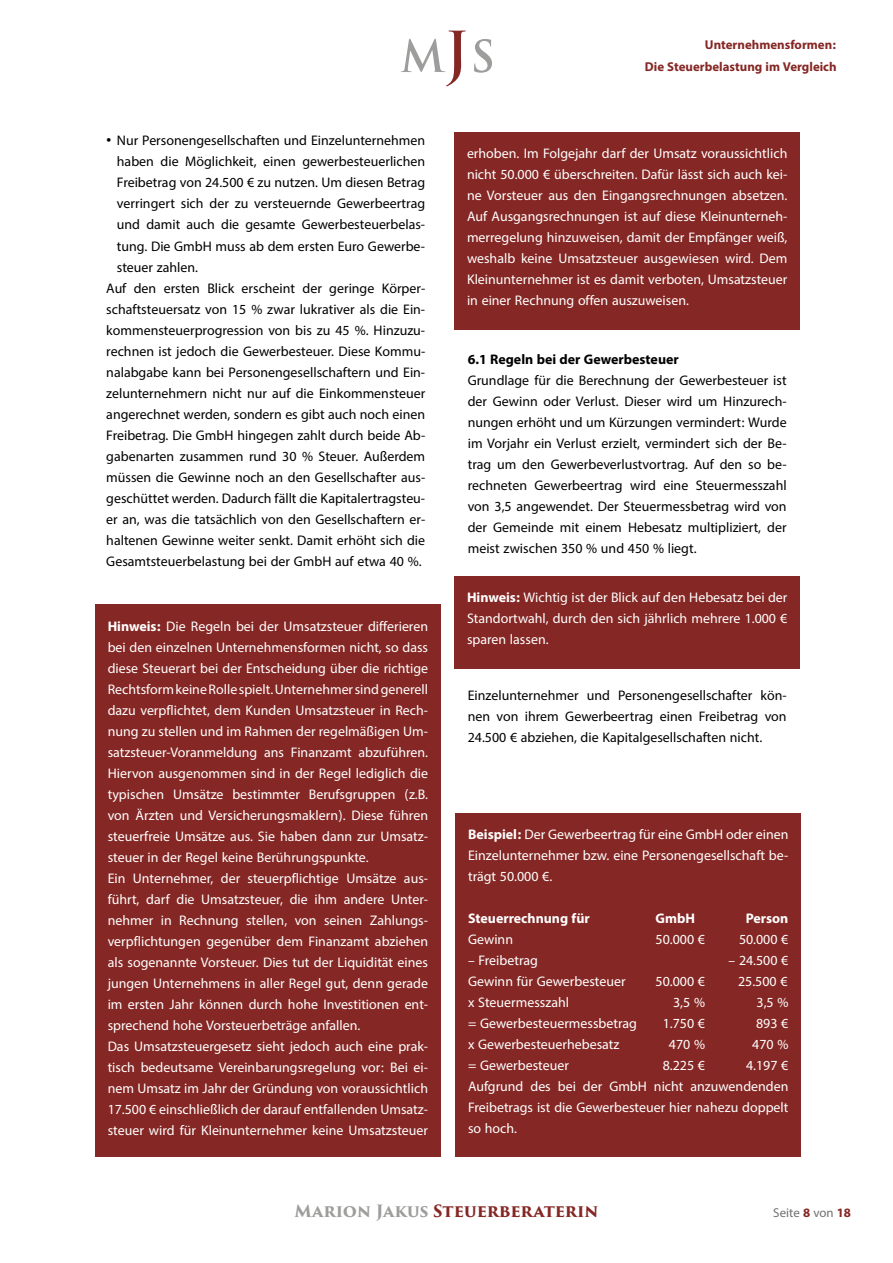
<style>
.page{position:relative;width:893px;height:1263px;background:#fff}
.page>*{position:absolute;margin:0;border:0;box-sizing:border-box;transform-origin:0 0}
.t1{font:19.5px/21px "Myriad Arabic";color:#fff;text-align:justify}
.t2{font:19.5px/21px "Myriad Arabic";color:#000;text-align:justify}
.t3{font:700 19.5px "Myriad Arabic";color:#000}
.t4{font:700 19.5px "Myriad Arabic";color:#fff}
.t5{font:700 18px/21.6px "Myriad Arabic";color:#852724;text-align:right}
.t6{font:18px "Myriad Arabic";color:#706f6f}
.t7{font:700 16.5px "Trajan Pro 3";letter-spacing:-.01em;color:#852724}
.s1{font-family:"Neutra Text"}
.s2{font-weight:700}
.s3{color:#9d9d9c}
.s4{font-weight:700;color:#852724}
</style>
<div class="page">
<svg style="left:401px;top:31px;width:65px;height:55px"></svg>
<svg style="left:474px;top:39px;width:18px;height:34px"></svg>
<div style="left:95px;top:604px;width:346px;height:553px;background:#852724"></div>
<div style="left:454px;top:132px;width:346px;height:198px;background:#852724"></div>
<div style="left:454px;top:576px;width:346px;height:92px;background:#852724"></div>
<div style="left:455px;top:813px;width:346px;height:344px;background:#852724"></div>
<p class="t2" style="left:106px;top:130px;width:320px"><span class="s1">•</span> Nur Personengesellschaften und Einzelunternehmen</p>
<p class="t2" style="left:117px;top:151px;width:310px">haben die Möglichkeit, einen gewerbesteuerlichen</p>
<p class="t2" style="left:117px;top:172px;width:310px">Freibetrag von 24.500 € zu nutzen. Um diesen Betrag</p>
<p class="t2" style="left:117px;top:193px;width:310px">verringert sich der zu versteuernde Gewerbeertrag</p>
<p class="t2" style="left:117px;top:214px;width:310px">und damit auch die gesamte Gewerbesteuerbelas-</p>
<p class="t2" style="left:117px;top:235px;width:310px">tung. Die GmbH muss ab dem ersten Euro Gewerbe-</p>
<p class="t2" style="left:117px;top:256px;width:83px">steuer zahlen.</p>
<p class="t2" style="left:106px;top:277px;width:320px">Auf den ersten Blick erscheint der geringe Körper-</p>
<p class="t2" style="left:106px;top:298px;width:320px">schaftsteuersatz von 15 % zwar lukrativer als die Ein-</p>
<p class="t2" style="left:106px;top:319px;width:320px">kommensteuerprogression von bis zu 45 %. Hinzuzu-</p>
<p class="t2" style="left:106px;top:340px;width:320px">rechnen ist jedoch die Gewerbesteuer. Diese Kommu-</p>
<p class="t2" style="left:106px;top:361px;width:320px">nalabgabe kann bei Personengesellschaftern und Ein-</p>
<p class="t2" style="left:106px;top:382px;width:320px">zelunternehmern nicht nur auf die Einkommensteuer</p>
<p class="t2" style="left:106px;top:403px;width:320px">angerechnet werden, sondern es gibt auch noch einen</p>
<p class="t2" style="left:106px;top:424px;width:320px">Freibetrag. Die GmbH hingegen zahlt durch beide Ab-</p>
<p class="t2" style="left:106px;top:445px;width:320px">gabenarten zusammen rund 30 % Steuer. Außerdem</p>
<p class="t2" style="left:106px;top:466px;width:320px">müssen die Gewinne noch an den Gesellschafter aus-</p>
<p class="t2" style="left:106px;top:487px;width:320px">geschüttet werden. Dadurch fällt die Kapitalertragsteu-</p>
<p class="t2" style="left:106px;top:508px;width:320px">er an, was die tatsächlich von den Gesellschaftern er-</p>
<p class="t2" style="left:106px;top:529px;width:320px">haltenen Gewinne weiter senkt. Damit erhöht sich die</p>
<p class="t2" style="left:106px;top:550px;width:317px">Gesamtsteuerbelastung bei der GmbH auf etwa 40 %.</p>
<p class="t1" style="left:108px;top:615px;width:322px;text-align:left"><span class="s2">Hinweis:</span> Die Regeln bei der Umsatzsteuer differieren bei den einzelnen Unternehmensformen nicht, so dass diese Steuerart bei der Entscheidung über die richtige Rechtsform keine Rolle spielt. Unternehmer sind generell dazu verpflichtet, dem Kunden Umsatzsteuer in Rech&shy;nung zu stellen und im Rahmen der regelmäßigen Um&shy;satzsteuer-Voranmeldung ans Finanzamt abzuführen.<br>Hiervon ausgenommen sind in der Regel lediglich die typischen Umsätze bestimmter Berufsgruppen (z.B. von Ärzten und Versicherungsmaklern). Diese führen steuerfreie Umsätze aus. Sie haben dann zur Umsatz&shy;steuer in der Regel keine Berührungspunkte.<br>Ein Unternehmer, der steuerpflichtige Umsätze aus&shy;führt, darf die Umsatzsteuer, die ihm andere Unter&shy;nehmer in Rechnung stellen, von seinen Zahlungs&shy;verpflichtungen gegenüber dem Finanzamt abziehen als sogenannte Vorsteuer. Dies tut der Liquidität eines jungen Unternehmens in aller Regel gut, denn gerade im ersten Jahr können durch hohe Investitionen ent&shy;sprechend hohe Vorsteuerbeträge anfallen.<br>Das Umsatzsteuergesetz sieht jedoch auch eine prak&shy;tisch bedeutsame Vereinbarungsregelung vor: Bei ei&shy;nem Umsatz im Jahr der Gründung von voraussichtlich 17.500 € einschließlich der darauf entfallenden Umsatz&shy;steuer wird für Kleinunternehmer keine Umsatzsteuer</p>
<p class="t5" style="left:645px;top:32px;width:193px">Unternehmensformen:<br>Die Steuerbelastung im Vergleich</p>
<p class="t1" style="left:467px;top:143px;width:322px">erhoben. Im Folgejahr darf der Umsatz voraussichtlich nicht 50.000 € überschreiten. Dafür lässt sich auch kei&shy;ne Vorsteuer aus den Eingangsrechnungen absetzen.<br>Auf Ausgangsrechnungen ist auf diese Kleinunterneh&shy;merregelung hinzuweisen, damit der Empfänger weiß, weshalb keine Umsatzsteuer ausgewiesen wird. Dem Kleinunternehmer ist es damit verboten, Umsatzsteuer in einer Rechnung offen auszuweisen.</p>
<p class="t3" style="left:468px;top:346px;width:212px">6.1 Regeln bei der Gewerbesteuer</p>
<p class="t2" style="left:468px;top:370px;width:320px">Grundlage für die Berechnung der Gewerbesteuer ist der Gewinn oder Verlust. Dieser wird um Hinzurech&shy;nungen erhöht und um Kürzungen vermindert: Wurde im Vorjahr ein Verlust erzielt, vermindert sich der Be&shy;trag um den Gewerbeverlustvortrag. Auf den so be&shy;rechneten Gewerbeertrag wird eine Steuermesszahl von 3,5 angewendet. Der Steuermessbetrag wird von der Gemeinde mit einem Hebesatz multipliziert, der meist zwischen 350 % und 450 % liegt.</p>
<p class="t1" style="left:467px;top:587px;width:322px"><span class="s2">Hinweis:</span> Wichtig ist der Blick auf den Hebesatz bei der Standortwahl, durch den sich jährlich mehrere 1.000 € sparen lassen.</p>
<p class="t2" style="left:468px;top:685px;width:320px">Einzelunternehmer und Personengesellschafter kön&shy;nen von ihrem Gewerbeertrag einen Freibetrag von 24.500 € abziehen, die Kapitalgesellschaften nicht.</p>
<p class="t1" style="left:468px;top:824px;width:322px"><span class="s2">Beispiel:</span> Der Gewerbeertrag für eine GmbH oder einen Einzelunternehmer bzw. eine Personengesellschaft be&shy;trägt 50.000 €.</p>
<p class="t4" style="left:468px;top:905px;width:123px">Steuerrechnung für</p>
<p class="t4" style="left:656px;top:905px;width:41px">GmbH</p>
<p class="t4" style="left:746px;top:905px;width:44px">Person</p>
<p class="t1" style="left:468px;top:929px;width:47px">Gewinn</p>
<p class="t1" style="left:656px;top:929px;width:51px">50.000 €</p>
<p class="t1" style="left:739px;top:929px;width:51px">50.000 €</p>
<p class="t1" style="left:468px;top:950px;width:71px">– Freibetrag</p>
<p class="t1" style="left:729px;top:950px;width:61px">– 24.500 €</p>
<p class="t1" style="left:468px;top:971px;width:159px">Gewinn für Gewerbesteuer</p>
<p class="t1" style="left:656px;top:971px;width:51px">50.000 €</p>
<p class="t1" style="left:738px;top:971px;width:51px">25.500 €</p>
<p class="t1" style="left:468px;top:992px;width:103px">x Steuermesszahl</p>
<p class="t1" style="left:673px;top:992px;width:33px">3,5 %</p>
<p class="t1" style="left:756px;top:992px;width:33px">3,5 %</p>
<p class="t1" style="left:468px;top:1013px;width:171px">= Gewerbesteuermessbetrag</p>
<p class="t1" style="left:663px;top:1013px;width:44px">1.750 €</p>
<p class="t1" style="left:756px;top:1013px;width:34px">893 €</p>
<p class="t1" style="left:468px;top:1034px;width:153px">x Gewerbesteuerhebesatz</p>
<p class="t1" style="left:669px;top:1034px;width:38px">470 %</p>
<p class="t1" style="left:752px;top:1034px;width:38px">470 %</p>
<p class="t1" style="left:468px;top:1055px;width:102px">= Gewerbesteuer</p>
<p class="t1" style="left:663px;top:1055px;width:44px">8.225 €</p>
<p class="t1" style="left:468px;top:1055px;width:322px;text-indent:278px">4.197 € Aufgrund des bei der GmbH nicht anzuwendenden Freibetrags ist die Gewerbesteuer hier nahezu doppelt so hoch.</p>
<p class="t7" style="left:295px;top:1199px;width:305px"><span class="s3">Marion Jakus</span> Steuerberaterin</p>
<p class="t6" style="left:773px;top:1201px;width:79px">Seite <span class="s4">8</span> von <span class="s4">18</span></p>
</div>
